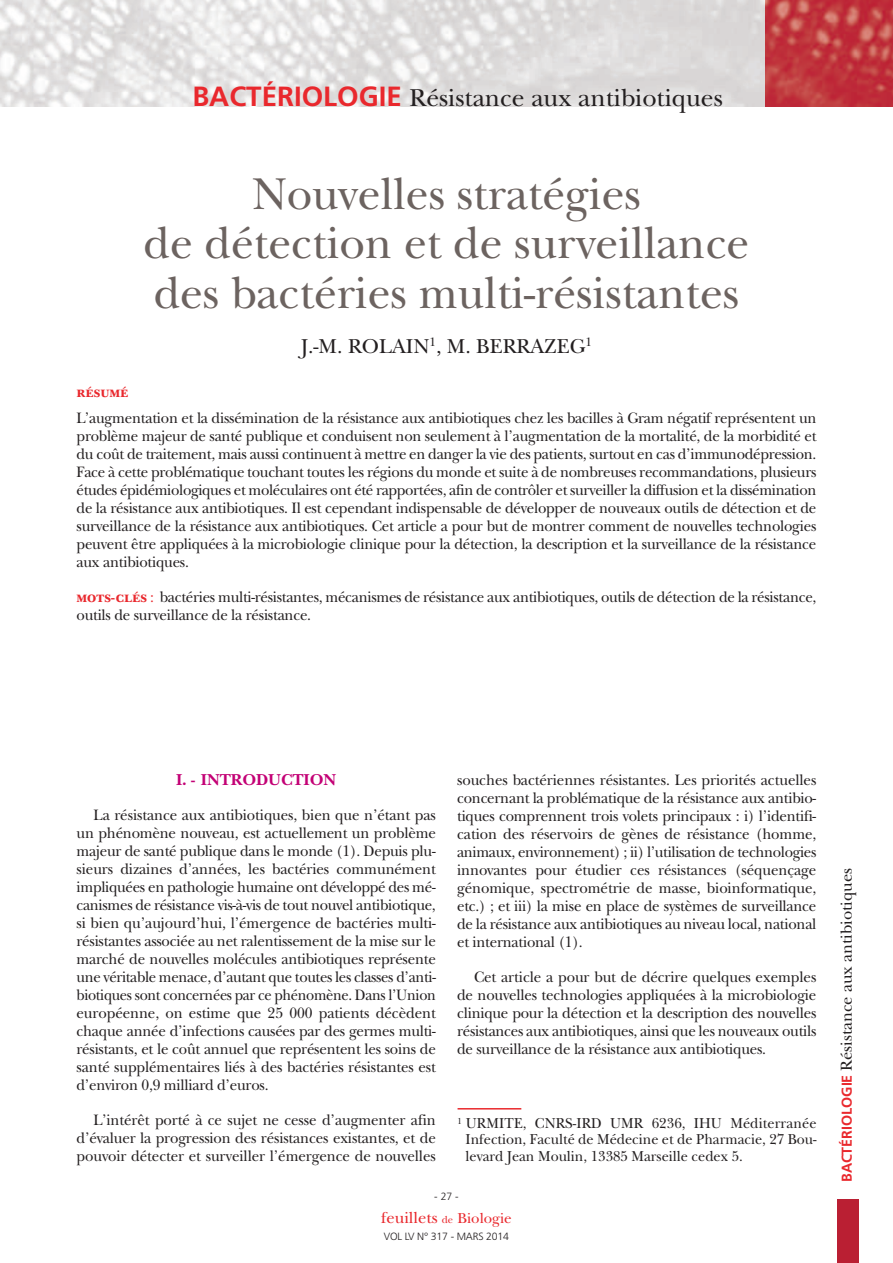
<style>
.page{position:relative;width:893px;height:1263px;background:#fff}
.page>*{position:absolute;margin:0;border:0;box-sizing:border-box;transform-origin:0 0}
.t1{font:46.5px/49.5px "New Baskerville";color:#6c6360;text-align:center}
.t2{font:25.5px "New Baskerville";color:#231f20}
.t3{font:21px "New Baskerville";color:#231f20}
.t4{font:16.5px "New Baskerville";color:#231f20}
.t5{font:16.5px "New Baskerville";color:#e9282d}
.t6{font:16.5px "New Baskerville Bold SC";letter-spacing:-.005em;color:#c30175}
.t7{font:15.75px/18px "New Baskerville";letter-spacing:-.015em;color:#231f20;text-align:justify;scale:.95 1}
.t8{font:15px/16.5px "New Baskerville";color:#231f20;text-align:justify;scale:.95 1}
.t9{font:15px "New Baskerville Bold SC";letter-spacing:-.005em;color:#e9282d}
.t10{font:300 10.5px "Frutiger";letter-spacing:-.015em;color:#231f20}
.s1{font-family:"Frutiger";font-weight:700;font-size:27.75px;color:#e9282d}
.s2{font-family:"New Baskerville Bold SC";font-size:15px;color:#e9282d}
.s3{color:#e9282d}
.s4{font-size:10.5px}
.s5{font-size:15px}
.s6{font-family:"Frutiger";font-weight:700;font-size:14.25px;color:#e9282d}
</style>
<div class="page">
<img style="left:0;top:0;width:765px;height:106px">
<img style="left:765px;top:0;width:128px;height:106px">
<div style="left:838px;top:1199px;width:21px;height:64px;background:#ba1f33"></div>
<hr style="left:458px;top:1108px;width:63px;height:1px;background:#e9282d">
<h2 class="t2" style="left:192px;top:89px;width:532px"><span class="s1">BACTÉRIOLOGIE</span> Résistance aux antibiotiques</h2>
<h1 class="t1" style="left:144px;top:174px;width:607px">Nouvelles stratégies<br>de détection et de surveillance des bactéries multi-résistantes</h1>
<h3 class="t3" style="left:301px;top:338px;width:292px">J.-M. ROLAIN<sup>1</sup>, M. BERRAZEG<sup>1</sup></h3>
<p class="t9" style="left:77px;top:386px;width:54px">résumé</p>
<p class="t7" style="left:77px;top:411px;width:780px">L’augmentation et la dissémination de la résistance aux antibiotiques chez les bacilles à Gram négatif représentent un problème majeur de santé publique et conduisent non seulement à l’augmentation de la mortalité, de la morbidité et du coût de traitement, mais aussi continuent à mettre en danger la vie des patients, surtout en cas d’immunodépression.<br>Face à cette problématique touchant toutes les régions du monde et suite à de nombreuses recommandations, plusieurs études épidémiologiques et moléculaires ont été rapportées, afin de contrôler et surveiller la diffusion et la dissémination de la résistance aux antibiotiques. Il est cependant indispensable de développer de nouveaux outils de détection et de surveillance de la résistance aux antibiotiques. Cet article a pour but de montrer comment de nouvelles technologies peuvent être appliquées à la microbiologie clinique pour la détection, la description et la surveillance de la résistance aux antibiotiques.</p>
<p class="t7" style="left:77px;top:590px;width:780px"><span class="s2">mots-clés</span> <span class="s3">:</span> bactéries multi-résistantes, mécanismes de résistance aux antibiotiques, outils de détection de la résistance, outils de surveillance de la résistance.</p>
<p class="t6" style="left:176px;top:774px;width:162px">I. - INTRODUCTION</p>
<p class="t7" style="left:77px;top:808px;width:380px;text-indent:17px">La résistance aux antibiotiques, bien que n’étant pas un phénomène nouveau, est actuellement un problème majeur de santé publique dans le monde (1). Depuis plu&shy;sieurs dizaines d’années, les bactéries communément impliquées en pathologie humaine ont développé des mé&shy;canismes de résistance vis-à-vis de tout nouvel antibiotique, si bien qu’aujourd’hui, l’émergence de bactéries multi&shy;résistantes associée au net ralentissement de la mise sur le marché de nouvelles molécules antibiotiques représente une véritable menace, d’autant que toutes les classes d’anti&shy;biotiques sont concernées par ce phénomène. Dans l’Union européenne, on estime que 25 000 patients décèdent chaque année d’infections causées par des germes multi&shy;résistants, et le coût annuel que représentent les soins de santé supplémentaires liés à des bactéries résistantes est d’environ 0,9 milliard d’euros.</p>
<p class="t7" style="left:77px;top:1113px;width:380px;text-indent:17px">L’intérêt porté à ce sujet ne cesse d’augmenter afin d’évaluer la progression des résistances existantes, et de pouvoir détecter et surveiller l’émergence de nouvelles</p>
<p class="t7" style="left:457px;top:772px;width:380px">souches bactériennes résistantes. Les priorités actuelles concernant la problématique de la résistance aux antibio&shy;tiques comprennent trois volets principaux : i) l’identifi&shy;cation des réservoirs de gènes de résistance (homme, animaux, environnement) ; ii) l’utilisation de technologies innovantes pour étudier ces résistances (séquençage génomique, spectrométrie de masse, bioinformatique, etc.) ; et iii) la mise en place de systèmes de surveillance de la résistance aux antibiotiques au niveau local, national et international (1).</p>
<p class="t7" style="left:457px;top:969px;width:380px;text-indent:17px">Cet article a pour but de décrire quelques exemples de nouvelles technologies appliquées à la microbiologie clinique pour la détection et la description des nouvelles résistances aux antibiotiques, ainsi que les nouveaux outils de surveillance de la résistance aux antibiotiques.</p>
<p class="t8" style="left:466px;top:1116px;width:371px;text-indent:-8px"><sup>1</sup> URMITE, CNRS-IRD UMR 6236, IHU Méditerranée Infection, Faculté de Médecine et de Pharmacie, 27 Bou&shy;levard Jean Moulin, 13385 Marseille cedex 5.</p>
<p class="t10" style="left:434px;top:1192px;width:26px">-27-</p>
<p class="t5" style="left:381px;top:1212px;width:132px">feuillets <span class="s4">de</span> <span class="s5">Biologie</span></p>
<p class="t10" style="left:384px;top:1232px;width:127px">VOL LV N° 317 - MARS 2014</p>
<p class="t4" style="left:840px;top:1182px;width:315px;rotate:-90deg"><span class="s6">BACTÉRIOLOGIE</span> Résistance aux antibiotiques</p>
</div>
